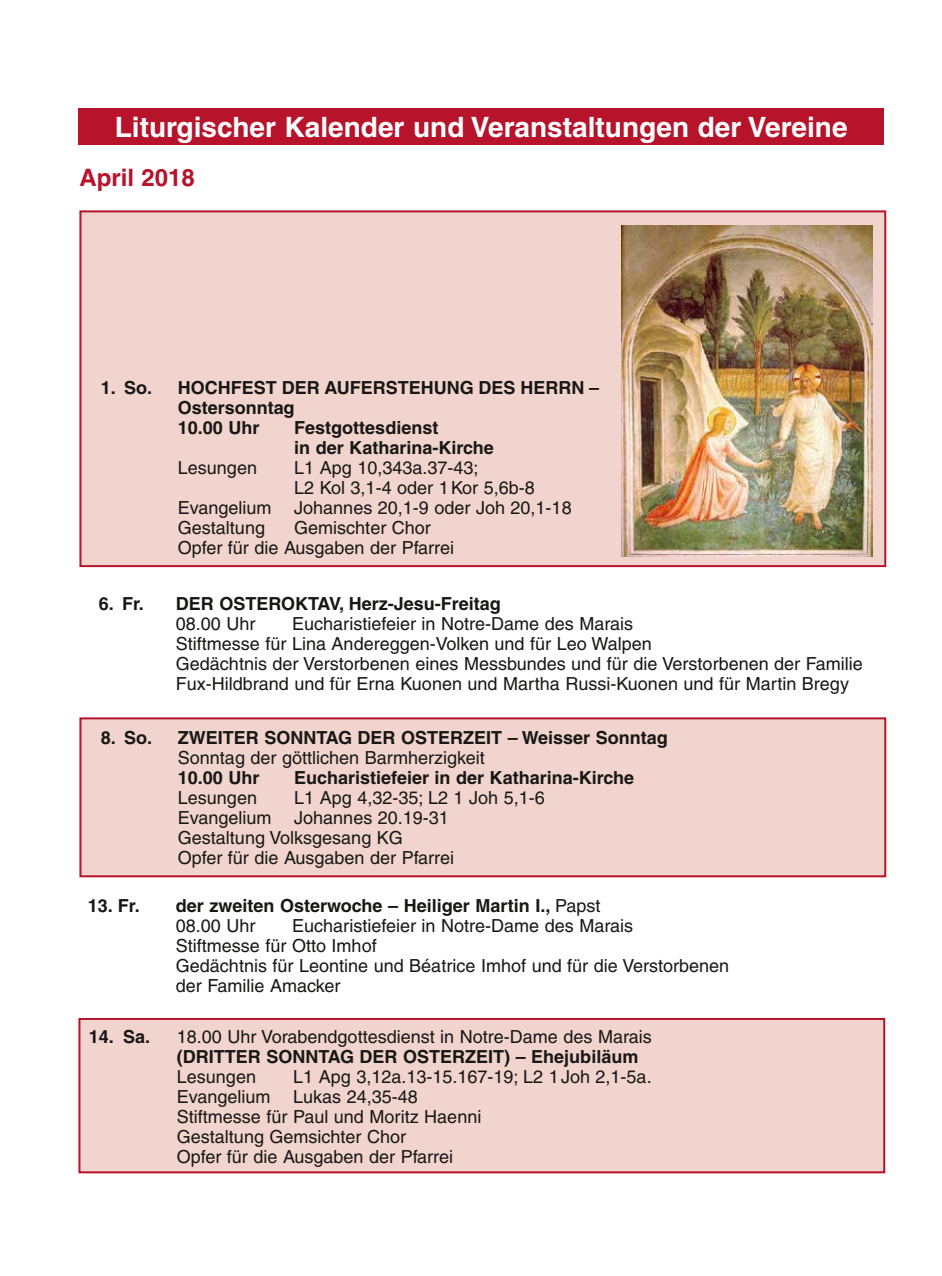
<style>
.page{position:relative;width:942px;height:1276px;background:#fff}
.page>*{position:absolute;margin:0;border:0;box-sizing:border-box;transform-origin:0 0}
.t1{font:700 28px "Helvetica";color:#fff}
.t2{font:700 24px "Helvetica";color:#b7142c}
.t3{font:18px/20px "Helvetica";color:#181716}
.t4{font:700 18px/20px "Helvetica";color:#181716}
.s1{font-weight:400}
</style>
<div class="page">
<div style="left:78px;top:108px;width:805px;height:37px;background:#b7142c"></div>
<div style="left:79px;top:1019px;width:804px;height:153px;background:#f0d4cd"></div>
<div style="left:78px;top:1018px;width:806px;height:155px;border:2px solid #b7142c"></div>
<div style="left:80px;top:718px;width:804px;height:158px;background:#f0d4cd"></div>
<div style="left:79px;top:717px;width:806px;height:160px;border:2px solid #b7142c"></div>
<div style="left:80px;top:211px;width:804px;height:355px;background:#f0d4cd"></div>
<div style="left:79px;top:210px;width:806px;height:357px;border:2px solid #b7142c"></div>
<img style="left:621px;top:225px;width:250px;height:331px">
<h1 class="t1" style="left:115px;top:110px;width:734px">Liturgischer Kalender und Veranstaltungen der Vereine</h1>
<h2 class="t2" style="left:79px;top:163px;width:117px">April 2018</h2>
<p class="t4" style="left:101px;top:377px;width:53px">1. So.</p>
<p class="t4" style="left:178px;top:377px;width:422px">HOCHFEST DER AUFERSTEHUNG DES HERRN –<br>Ostersonntag<br>10.00 Uhr</p>
<p class="t4" style="left:294px;top:417px;width:201px">Festgottesdienst<br>in der Katharina-Kirche</p>
<p class="t3" style="left:178px;top:457px;width:81px">Lesungen</p>
<p class="t3" style="left:294px;top:457px;width:242px">L1 Apg 10,343a.37-43;<br>L2 Kol 3,1-4 oder 1Kor 5,6b-8</p>
<p class="t3" style="left:178px;top:497px;width:95px">Evangelium</p>
<p class="t3" style="left:294px;top:497px;width:279px">Johannes 20,1-9 oder Joh 20,1-18</p>
<p class="t3" style="left:178px;top:517px;width:89px">Gestaltung</p>
<p class="t3" style="left:178px;top:517px;width:278px;text-indent:116px">Gemischter Chor<br>Opfer für die Ausgaben der Pfarrei</p>
<p class="t4" style="left:99px;top:593px;width:46px">6. Fr.</p>
<p class="t4" style="left:176px;top:593px;width:326px">DER OSTEROKTAV, Herz-Jesu-Freitag</p>
<p class="t3" style="left:176px;top:613px;width:81px">08.00 Uhr</p>
<p class="t3" style="left:176px;top:613px;width:688px;text-indent:116px">Eucharistiefeier in Notre-Dame des Marais<br>Stiftmesse für Lina Andereggen-Volken und für Leo Walpen<br>Gedächtnis der Verstorbenen eines Messbundes und für die Verstorbenen der Familie Fux-Hildbrand und für Erna Kuonen und Martha Russi-Kuonen und für Martin Bregy</p>
<p class="t4" style="left:101px;top:727px;width:53px">8. So.</p>
<p class="t4" style="left:178px;top:727px;width:491px">ZWEITER SONNTAG DER OSTERZEIT – Weisser Sonntag</p>
<p class="t3" style="left:178px;top:748px;width:308px">Sonntag der göttlichen Barmherzigkeit</p>
<p class="t4" style="left:178px;top:767px;width:83px">10.00 Uhr</p>
<p class="t4" style="left:294px;top:767px;width:341px">Eucharistiefeier in der Katharina-Kirche</p>
<p class="t3" style="left:178px;top:788px;width:81px">Lesungen</p>
<p class="t3" style="left:294px;top:788px;width:252px">L1 Apg 4,32-35; L2 1 Joh 5,1-6</p>
<p class="t3" style="left:178px;top:808px;width:95px">Evangelium</p>
<p class="t3" style="left:178px;top:808px;width:278px;text-indent:116px">Johannes 20.19-31<br>Gestaltung Volksgesang KG<br>Opfer für die Ausgaben der Pfarrei</p>
<p class="t4" style="left:88px;top:895px;width:53px">13. Fr.</p>
<p class="t4" style="left:176px;top:895px;width:426px">der zweiten Osterwoche – Heiliger Martin I., <span class="s1">Papst<br>08.00 Uhr</span></p>
<p class="t3" style="left:176px;top:915px;width:554px;text-indent:116px">Eucharistiefeier in Notre-Dame des Marais<br>Stiftmesse für Otto Imhof<br>Gedächtnis für Leontine und Béatrice Imhof und für die Verstorbenen der Familie Amacker</p>
<p class="t4" style="left:89px;top:1026px;width:63px">14. Sa.</p>
<p class="t3" style="left:177px;top:1026px;width:476px">18.00 Uhr Vorabendgottesdienst in Notre-Dame des Marais</p>
<p class="t4" style="left:177px;top:1046px;width:463px">(DRITTER SONNTAG DER OSTERZEIT) – Ehejubiläum</p>
<p class="t3" style="left:177px;top:1066px;width:81px">Lesungen</p>
<p class="t3" style="left:293px;top:1066px;width:360px">L1 Apg 3,12a.13-15.167-19; L2 1Joh 2,1-5a.</p>
<p class="t3" style="left:177px;top:1086px;width:95px">Evangelium</p>
<p class="t3" style="left:177px;top:1086px;width:306px;text-indent:116px">Lukas 24,35-48<br>Stiftmesse für Paul und Moritz Haenni<br>Gestaltung Gemsichter Chor<br>Opfer für die Ausgaben der Pfarrei</p>
</div>
